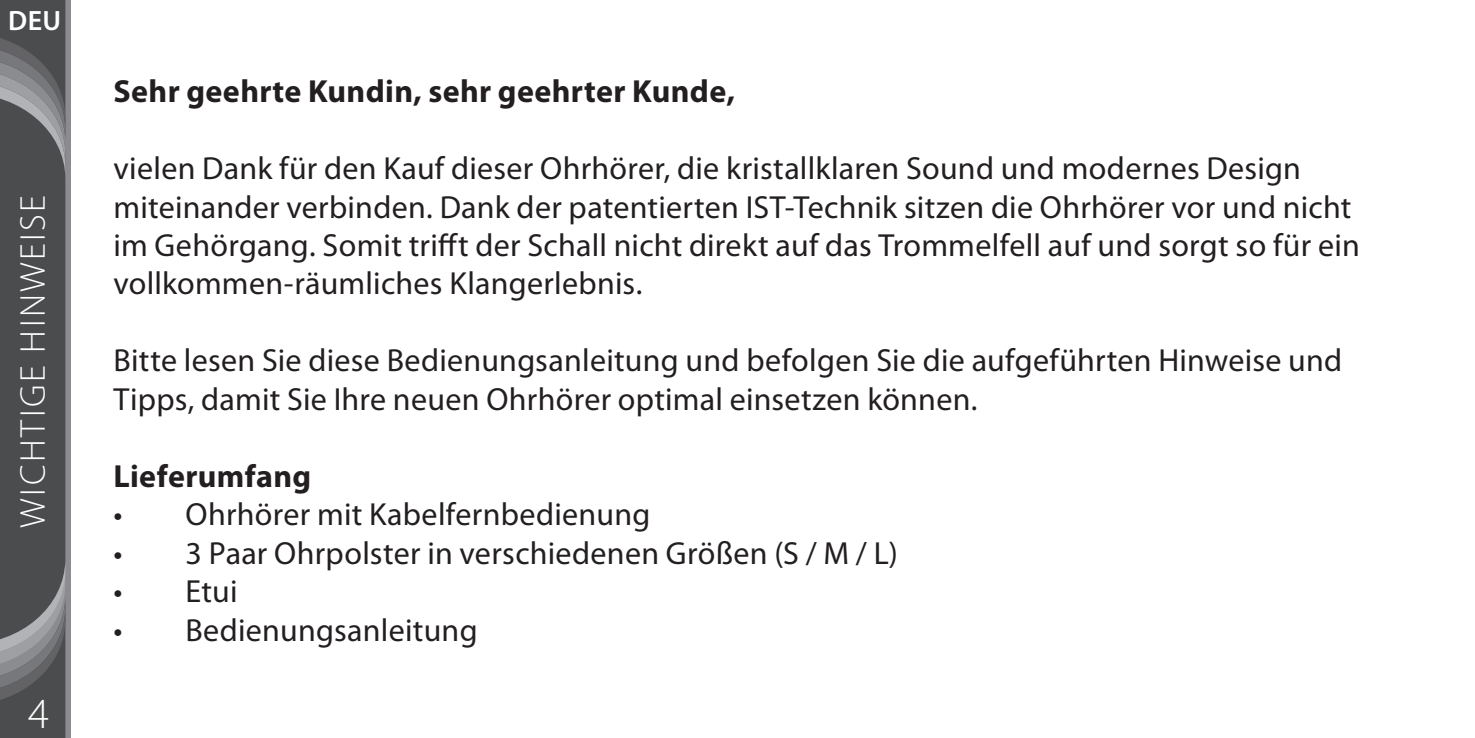
<style>
.page{position:relative;width:1475px;height:738px;background:#fff}
.page>*{position:absolute;margin:0;border:0;box-sizing:border-box;transform-origin:0 0}
.t1{font:300 43.2px "Myriad Pro";color:#fff}
.t2{font:300 36px "Myriad Pro";letter-spacing:.07em;color:#fff}
.t3{font:32px/38.4px "Myriad Pro";letter-spacing:.01em;color:#231f20}
.t4{font:700 32px "Myriad Pro";letter-spacing:.01em;color:#231f20}
.t5{font:600 28px "Myriad Pro";color:#fff}
</style>
<div class="page">
<div style="left:0;top:0;width:71px;height:737px;background:linear-gradient(to bottom,#8a8c8f,#8a8c8f)"></div>
<svg style="left:0;top:0;width:65px;height:737px;background:#555657"></svg>
<p class="t5" style="left:8px;top:2px;width:54px">DEU</p>
<p class="t2" style="left:13px;top:527px;width:333px;rotate:-90deg">WICHTIGE HINWEISE</p>
<h1 class="t1" style="left:28px;top:689px;width:23px">4</h1>
<p class="t4" style="left:113px;top:70px;width:623px">Sehr geehrte Kundin, sehr geehrter Kunde,</p>
<p class="t3" style="left:113px;top:148px;width:1247px">vielen Dank für den Kauf dieser Ohrhörer, die kristallklaren Sound und modernes Design miteinander verbinden. Dank der patentierten IST-Technik sitzen die Ohrhörer vor und nicht im Gehörgang. Somit trifft der Schall nicht direkt auf das Trommelfell auf und sorgt so für ein vollkommen-räumliches Klangerlebnis.</p>
<p class="t3" style="left:113px;top:340px;width:1230px">Bitte lesen Sie diese Bedienungsanleitung und befolgen Sie die aufgeführten Hinweise und<br>Tipps, damit Sie Ihre neuen Ohrhörer optimal einsetzen können.</p>
<p class="t4" style="left:113px;top:454px;width:199px">Lieferumfang</p>
<p class="t3" style="left:113px;top:494px;width:538px">• Ohrhörer mit Kabelfernbedienung</p>
<p class="t3" style="left:113px;top:532px;width:785px">• 3 Paar Ohrpolster in verschiedenen Größen (S / M / L)</p>
<p class="t3" style="left:113px;top:571px;width:126px">• Etui</p>
<p class="t3" style="left:113px;top:609px;width:365px">• Bedienungsanleitung</p>
</div>
